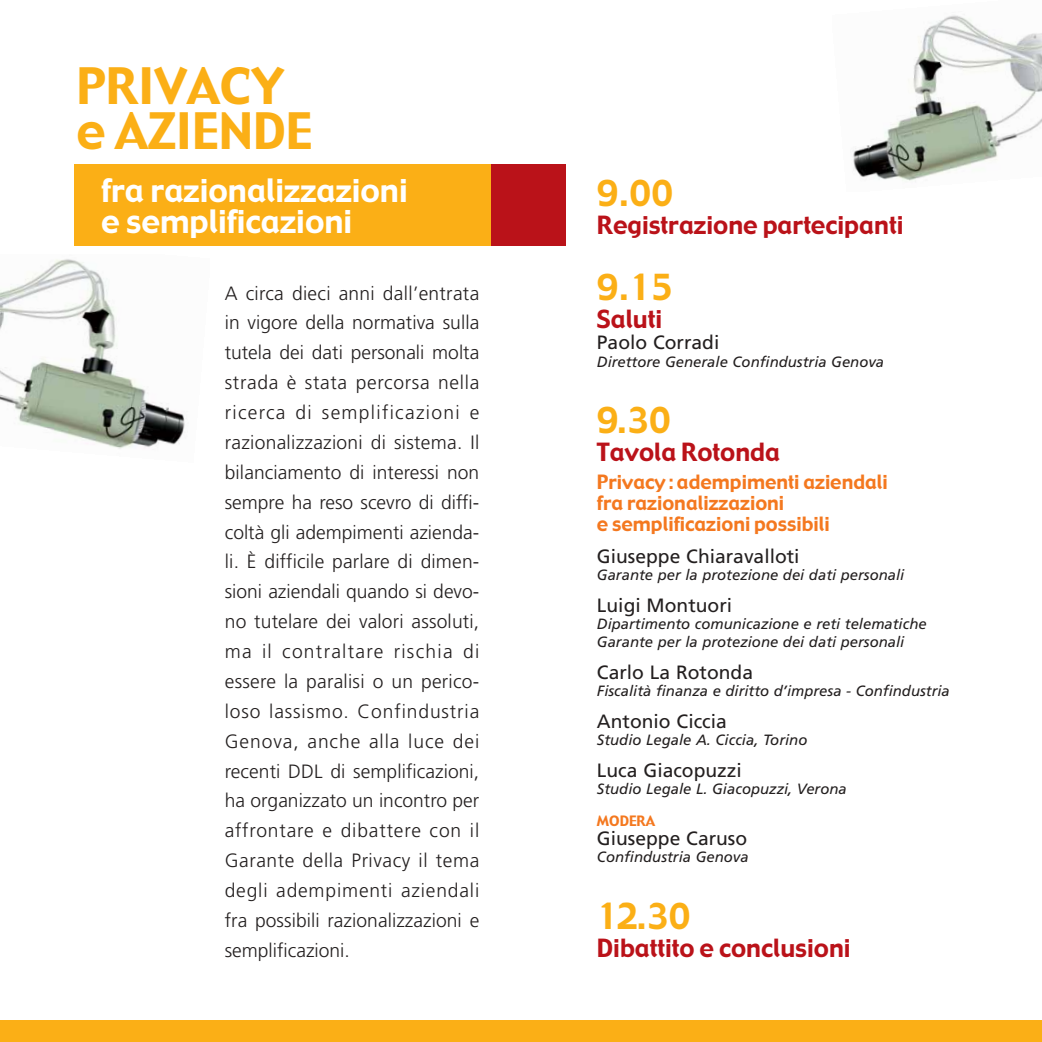
<style>
.page{position:relative;width:1042px;height:1042px;background:#fff}
.page>*{position:absolute;margin:0;border:0;box-sizing:border-box;transform-origin:0 0}
.t1{font:49px/45.5px "Gadget";color:#fbaf16}
.t2{font:35px "Gadget";color:#fbaf16}
.t3{font:31.5px/31.5px "Gadget";color:#fff}
.t4{font:24.5px "Gadget";color:#ba1219}
.t5{font:300 19.25px/29.9px "Frutiger";color:#231f1f;text-align:justify}
.t6{font:19.25px "Frutiger";color:#231f1f}
.t7{font:19.25px/21px "Gadget";color:#f4781f}
.t8{font:italic 14.88px/17.5px "Frutiger";color:#231f1f}
.t9{font:14px "Gadget";color:#f4781f}
</style>
<div class="page">
<img style="left:0;top:259px;width:185px;height:190px">
<img style="left:853px;top:15px;width:188px;height:167px">
<div style="left:74px;top:164px;width:447px;height:82px;background:#fbaf16"></div>
<div style="left:491px;top:164px;width:74px;height:82px;background:#ba1219"></div>
<div style="left:0;top:1020px;width:1041px;height:22px;background:#fbaf16"></div>
<h1 class="t1" style="left:76px;top:66px;width:237px">PRIVACY e AZIENDE</h1>
<h3 class="t3" style="left:101px;top:176px;width:308px">fra razionalizzazioni e semplificazioni</h3>
<p class="t5" style="left:225px;top:279px;width:256px">A circa dieci anni dall’entrata in vigore della normativa sulla tutela dei dati personali molta strada è stata percorsa nella ricerca di semplificazioni e razionalizzazioni di sistema. Il bilanciamento di interessi non sempre ha reso scevro di diffi&shy;coltà gli adempimenti azienda&shy;li. È difficile parlare di dimen&shy;sioni aziendali quando si devo&shy;no tutelare dei valori assoluti, ma il contraltare rischia di essere la paralisi o un perico&shy;loso lassismo. Confindustria Genova, anche alla luce dei recenti DDL di semplificazioni, ha organizzato un incontro per affrontare e dibattere con il Garante della Privacy il tema degli adempimenti aziendali fra possibili razionalizzazioni e semplificazioni.</p>
<h2 class="t2" style="left:597px;top:180px;width:78px">9.00</h2>
<p class="t4" style="left:597px;top:215px;width:308px">Registrazione partecipanti</p>
<h2 class="t2" style="left:597px;top:274px;width:78px">9.15</h2>
<p class="t4" style="left:597px;top:310px;width:67px">Saluti</p>
<p class="t6" style="left:597px;top:335px;width:124px">Paolo Corradi</p>
<p class="t8" style="left:597px;top:354px;width:289px">Direttore Generale Confindustria Genova</p>
<h2 class="t2" style="left:597px;top:407px;width:75px">9.30</h2>
<p class="t4" style="left:597px;top:443px;width:185px">Tavola Rotonda</p>
<p class="t7" style="left:597px;top:473px;width:292px">Privacy : adempimenti aziendali fra razionalizzazioni<br>e semplificazioni possibili</p>
<p class="t6" style="left:597px;top:548px;width:204px">Giuseppe Chiaravalloti</p>
<p class="t8" style="left:597px;top:568px;width:309px">Garante per la protezione dei dati personali</p>
<p class="t6" style="left:597px;top:597px;width:137px">Luigi Montuori</p>
<p class="t8" style="left:597px;top:617px;width:331px">Dipartimento comunicazione e reti telematiche<br>Garante per la protezione dei dati personali</p>
<p class="t6" style="left:597px;top:664px;width:158px">Carlo La Rotonda</p>
<p class="t8" style="left:597px;top:683px;width:354px">Fiscalità finanza e diritto d’impresa - Confindustria</p>
<p class="t6" style="left:597px;top:713px;width:131px">Antonio Ciccia</p>
<p class="t8" style="left:597px;top:732px;width:212px">Studio Legale A. Ciccia, Torino</p>
<p class="t6" style="left:597px;top:762px;width:146px">Luca Giacopuzzi</p>
<p class="t8" style="left:597px;top:781px;width:251px">Studio Legale L. Giacopuzzi, Verona</p>
<p class="t9" style="left:597px;top:815px;width:60px">MODERA</p>
<p class="t6" style="left:597px;top:830px;width:152px">Giuseppe Caruso</p>
<p class="t8" style="left:597px;top:849px;width:153px">Confindustria Genova</p>
<h2 class="t2" style="left:597px;top:902px;width:95px">12.30</h2>
<p class="t4" style="left:597px;top:938px;width:255px">Dibattito e conclusioni</p>
</div>
